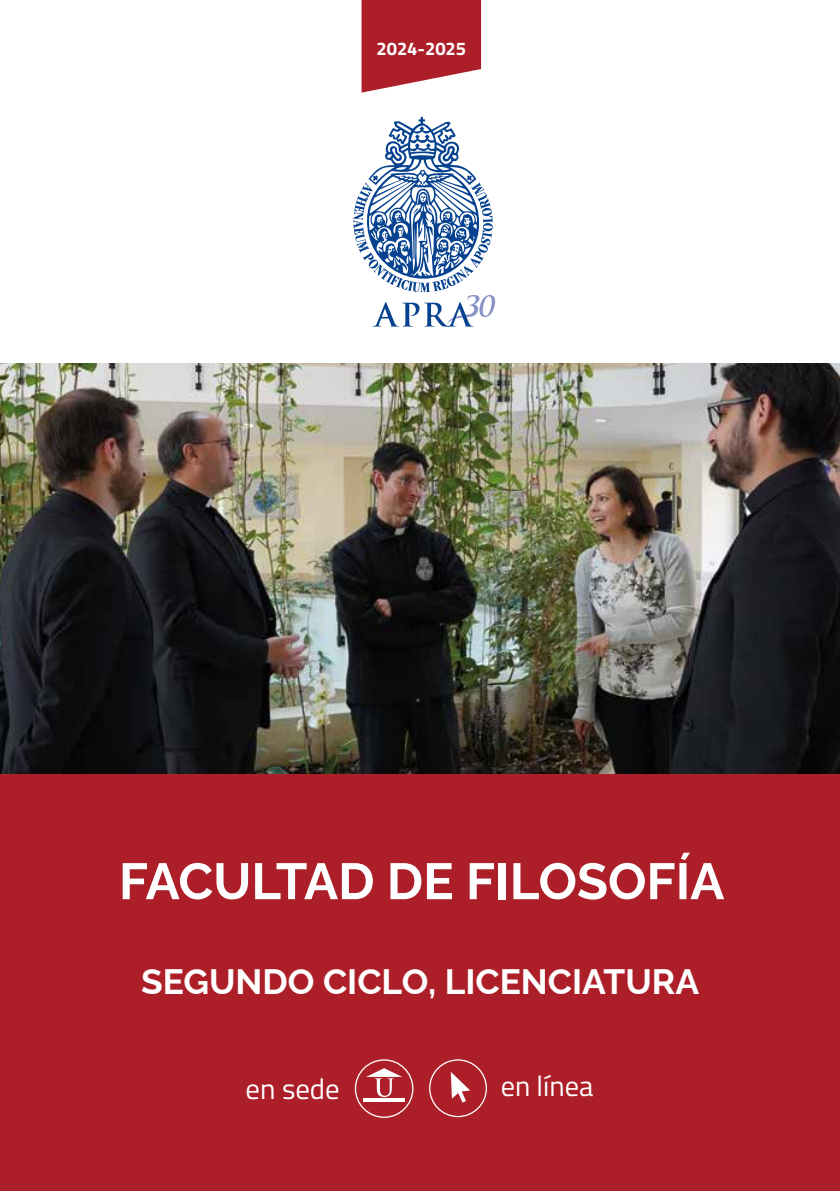
<style>
.page{position:relative;width:840px;height:1191px;background:#fff}
.page>*{position:absolute;margin:0;border:0;box-sizing:border-box;transform-origin:0 0}
.t1{font:700 50.8px "Raleway";color:#fff}
.t2{font:700 35.2px "Raleway";color:#fff}
.t3{font:28.8px "Titillium";color:#fff}
.t4{font:28.4px "Titillium";color:#fff}
.t5{font:700 18.4px "Titillium";color:#fff}
</style>
<div class="page">
<img style="left:0;top:364px;width:839px;height:410px">
<div style="left:0;top:774px;width:839px;height:417px;background:#ad1f28"></div>
<svg style="left:361px;top:0;width:120px;height:93px;background:#b83d45"></svg>
<svg style="left:354px;top:1059px;width:59px;height:58px;background:#b83f46"></svg>
<hr style="left:363px;top:1098px;width:42px;height:3px;background:#fff">
<svg style="left:366px;top:1068px;width:36px;height:29px"></svg>
<div style="left:429px;top:1059px;width:57px;height:58px;background:#ad1f28;border:1px solid #fff;border-radius:50%"></div>
<svg style="left:450px;top:1072px;width:20px;height:30px"></svg>
<svg style="left:353px;top:117px;width:142px;height:209px"></svg>
<p class="t5" style="left:376px;top:35px;width:91px">2024-2025</p>
<h1 class="t1" style="left:119px;top:840px;width:606px">FACULTAD DE FILOSOFÍA</h1>
<p class="t2" style="left:141px;top:953px;width:559px">SEGUNDO CICLO, LICENCIATURA</p>
<p class="t3" style="left:245px;top:1067px;width:96px">en sede</p>
<p class="t4" style="left:500px;top:1065px;width:94px">en línea</p>
</div>
